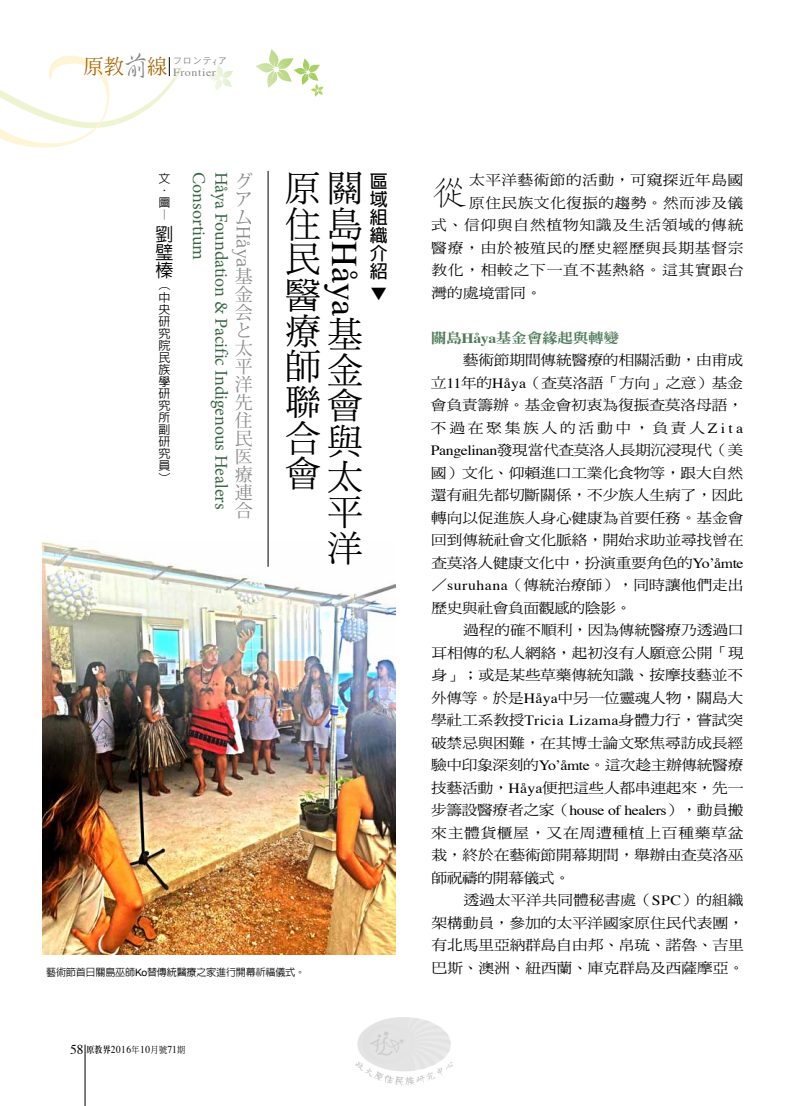
<style>
.page{position:relative;width:808px;height:1106px;background:#fff}
.page>*{position:absolute;margin:0;border:0;box-sizing:border-box;transform-origin:0 0}
.t1{font:36px/35.7px "DF Ming Std W5";color:#000;text-align:justify}
.t2{font:36px "Times";color:#000}
.t3{font:300 34.35px "AR Fang Song B5 HK";color:#000;scale:1.11 1}
.t4{font:18px "Minion Pro";color:#396545}
.t5{font:18px/18px "Koz Min Pro";color:#898989;text-align:justify}
.t6{font:700 18px/18px "AR Hei B5";color:#000;text-align:justify}
.t7{font:500 18px/18px "AR Hei B5";color:#000;text-align:justify}
.t8{font:14.1px/22.5px "DF Ming Std W5";color:#000;text-align:justify;scale:1.11 1}
.t9{font:14.1px "DF Ming Std W5";letter-spacing:.045em;color:#000;scale:1.11 1}
.t10{font:14.1px "DF Ming Std W5";letter-spacing:.025em;color:#000;scale:1.11 1}
.t11{font:14.1px "DF Ming Std W9";letter-spacing:-.025em;color:#4e7a58;scale:1.11 1}
.t12{font:500 12px/12px "AR Hei B5";color:#000}
.t13{font:10.8px "Times";letter-spacing:.05em;color:#898989;scale:1.11 1}
.t14{font:10.5px "Times";letter-spacing:.05em;color:#000;scale:.9 1}
.t15{font:500 10.2px "AR Hei B5";letter-spacing:-.025em;color:#000}
.t16{font:9px "Heisei Kaku Go Std W3";color:#898989}
.s1{font-family:"AR Xing Shu B5";font-weight:500;font-size:27.75px}
.s2{font-family:"Helvetica Neue";font-weight:400}
.s3{font-size:13.5px}
.s4{font-family:"AR Ming B5";font-weight:800;font-size:9px}
.s5{font-family:"DF Ming Std W5";font-size:9px}
.s6{font-family:"Times";font-weight:700}
.s7{font-family:"Times"}
</style>
<div class="page">
<svg style="left:256px;top:49px;width:68px;height:48px"></svg>
<svg style="left:208px;top:65px;width:25px;height:26px"></svg>
<hr style="left:85px;top:1044px;width:1px;height:62px;background:#000">
<svg style="left:0;top:55px;width:182px;height:93px"></svg>
<img style="left:43px;top:540px;width:352px;height:415px">
<hr style="left:268px;top:171px;width:1px;height:396px;background:#000">
<img style="left:355px;top:1017px;width:97px;height:67px">
<p class="t13" style="left:83px;top:62px;width:121px"><sup>原教</sup><span class="s1">前</span><sup>線</sup> Frontier</p>
<p class="t16" style="left:173px;top:55px;width:56px">フロンテ<sub>ｲ</sub>ア</p>
<p class="t5" style="left:235px;top:172px;width:19px">グアム</p>
<p class="t12" style="left:159px;top:172px;width:13px">文．圖︱</p>
<p class="t4" style="left:211px;top:172px;width:89px;rotate:90deg">Consortium</p>
<p class="t4" style="left:233px;top:172px;width:339px;rotate:90deg">Håya Foundation &amp; Pacific Indigenous Healers</p>
<p class="t7" style="left:156px;top:225px;width:19px">劉璧榛</p>
<p class="t12" style="left:159px;top:279px;width:13px;text-align:justify">︵中央研究院民族學研究所副研究員︶</p>
<p class="t5" style="left:253px;top:226px;width:43px;rotate:90deg">Håya</p>
<p class="t5" style="left:235px;top:267px;width:19px;text-align:left">基金会と太平洋先住民医療連合</p>
<h1 class="t1" style="left:285px;top:170px;width:78px">原關住島</h1>
<h1 class="t2" style="left:378px;top:241px;width:76px;rotate:90deg">Håya</h1>
<h1 class="t1" style="left:327px;top:315px;width:36px">基金會與太平洋</h1>
<h1 class="t1" style="left:285px;top:241px;width:36px">民醫療師聯合會</h1>
<p class="t6" style="left:370px;top:172px;width:19px">區域組織介紹</p>
<p class="t6" style="left:370px;top:285px;width:19px">▼</p>
<p class="t15" style="left:46px;top:966px;width:261px">藝術節首日關島巫師<span class="s2">Ko</span>替傳統醫療之家進行開幕祈福儀式。</p>
<p class="t14" style="left:70px;top:1039px;width:129px"><span class="s3">58</span> <span class="s4">原教界</span>2016<span class="s5">年</span>10<span class="s5">月號</span>71<span class="s5">期</span></p>
<h2 class="t3" style="left:431px;top:176px;width:36px">從</h2>
<p class="t10" style="left:469px;top:172px;width:248px">太平洋藝術節的活動，可窺探近年島國</p>
<p class="t10" style="left:469px;top:195px;width:248px">原住民族文化復振的趨勢。然而涉及儀</p>
<p class="t9" style="left:431px;top:217px;width:283px">式、信仰與自然植物知識及生活領域的傳統</p>
<p class="t9" style="left:431px;top:240px;width:283px">醫療，由於被殖民的歷史經歷與長期基督宗</p>
<p class="t9" style="left:431px;top:262px;width:283px">教化，相較之下一直不甚熱絡。這其實跟台</p>
<p class="t8" style="left:431px;top:281px;width:101px">灣的處境雷同。</p>
<p class="t11" style="left:431px;top:330px;width:171px">關島<span class="s6">Håya</span>基金會緣起與轉變</p>
<p class="t8" style="left:431px;top:349px;width:283px;text-indent:32px">藝術節期間傳統醫療的相關活動，由甫成立<span class="s7">11</span>年的<span class="s7">Håya</span>（查莫洛語「方向」之意）基金會負責籌辦。基金會初衷為復振查莫洛母語，不過在聚集族人的活動中，負責人<span class="s7">Zita Pangelinan</span>發現當代查莫洛人長期沉浸現代（美國）文化、仰賴進口工業化食物等，跟大自然還有祖先都切斷關係，不少族人生病了，因此轉向以促進族人身心健康為首要任務。基金會回到傳統社會文化脈絡，開始求助並尋找曾在查莫洛人健康文化中，扮演重要角色的<span class="s7">Yo’åmte</span>／<span class="s7">suruhana</span>（傳統治療師），同時讓他們走出歷史與社會負面觀感的陰影。</p>
<p class="t8" style="left:431px;top:619px;width:283px;text-indent:32px">過程的確不順利，因為傳統醫療乃透過口耳相傳的私人網絡，起初沒有人願意公開「現身」；或是某些草藥傳統知識、按摩技藝並不外傳等。於是<span class="s7">Håya</span>中另一位靈魂人物，關島大學社工系教授<span class="s7">Tricia Lizama</span>身體力行，嘗試突破禁忌與困難，在其博士論文聚焦尋訪成長經驗中印象深刻的<span class="s7">Yo’åmte</span>。這次趁主辦傳統醫療技藝活動，<span class="s7">Håya</span>便把這些人都串連起來，先一步籌設醫療者之家（<span class="s7">house of healers</span>），動員搬來主體貨櫃屋，又在周遭種植上百種藥草盆栽，終於在藝術節開幕期間，舉辦由查莫洛巫師祝禱的開幕儀式。</p>
<p class="t8" style="left:431px;top:889px;width:283px;text-indent:32px">透過太平洋共同體秘書處（<span class="s7">SPC</span>）的組織架構動員，參加的太平洋國家原住民代表團，有北馬里亞納群島自由邦、帛琉、諾魯、吉里巴斯、澳洲、紐西蘭、庫克群島及西薩摩亞。</p>
</div>
